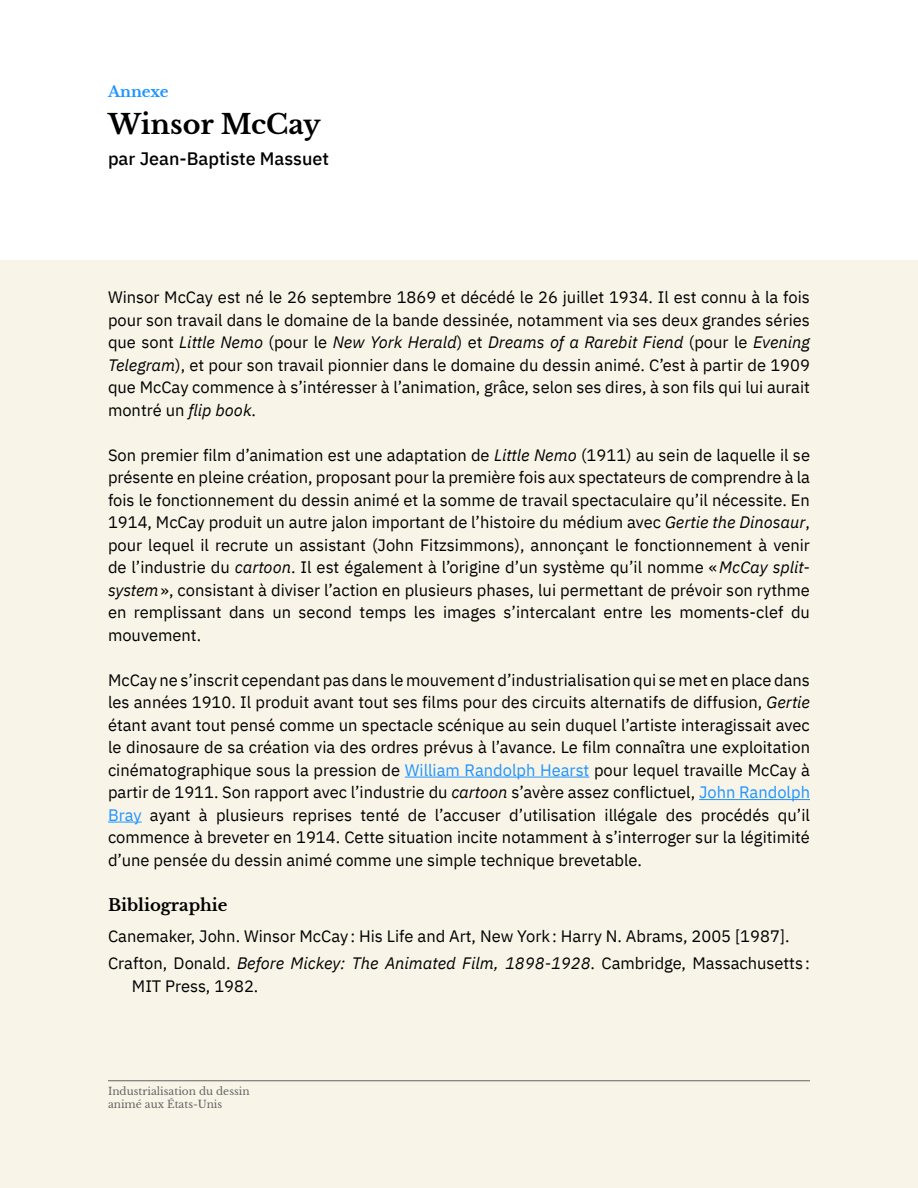
<style>
.page{position:relative;width:918px;height:1188px;background:#f8f4e8}
.page>*{position:absolute;margin:0;border:0;box-sizing:border-box;transform-origin:0 0}
.t1{font:700 27px "Libre Baskerville";color:#000}
.t2{font:500 18px "IBM Plex Sans";color:#000}
.t3{font:16.5px/22.5px "IBM Plex Sans";color:#000}
.t4{font:700 16.5px "Libre Baskerville";color:#000}
.t5{font:16.5px "IBM Plex Sans";color:#1f95ff}
.t6{font:700 15px "Libre Baskerville";color:#1f95ff}
.t7{font:10.5px/12.6px "Libre Baskerville";color:#646464}
.s1{font-style:italic}
.s2{color:#1f95ff}
</style>
<div class="page">
<hr style="left:108px;top:1080px;width:702px;height:1px;background:#646464">
<div style="left:0;top:0;width:918px;height:259px;background:#fff"></div>
<hr style="left:405px;top:777px;width:184px;height:1px;background:#1f95ff">
<hr style="left:699px;top:799px;width:111px;height:1px;background:#1f95ff">
<hr style="left:108px;top:822px;width:34px;height:1px;background:#1f95ff">
<p class="t6" style="left:108px;top:82px;width:62px">Annexe</p>
<h1 class="t1" style="left:108px;top:108px;width:214px">Winsor McCay</h1>
<p class="t2" style="left:108px;top:144px;width:223px">par Jean-Baptiste Massuet</p>
<p class="t3" style="left:108px;top:285px;width:704px;text-align:justify">Winsor McCay est né le 26 septembre 1869 et décédé le 26 juillet 1934. Il est connu laà fois pour son travail dans le domaine de la bande dessinée, notamment via ses deux grandes séries que sont <span class="s1">Little Nemo</span> (pour le <span class="s1">New York Herald</span>) et <span class="s1">Dreams of a Rarebit Fiend</span> (pour le <span class="s1">Evening Telegram</span> ,) et pour son travail pionnier dans le domaine du dessin animé C. ’est à partir de 1909 que McCay commence ’sà intéresser ’là animation, grâce, selon ses dires à, son fils qui lui aurait montré un <span class="s1">flip book</span>.</p>
<p class="t3" style="left:108px;top:442px;width:704px;text-align:justify">Son premier film ’d animation est une adaptation de <span class="s1">Little Nemo</span> (1911) au sein de laquelle il se présente en pleine création, proposant pour la première fois aux spectateurs de comprendre laà fois le fonctionnement du dessin animé et la somme de travail spectaculaire qu i l’ nécessite. En 1914, McCay produit un autre jalon important de ’l histoire du médium avec <span class="s1">Gertie the Dinosaur</span>, pour lequel il recrute un assistant (John Fitzsimmons ,) annonçant le fonctionnement à venir</p>
<p class="t3" style="left:108px;top:577px;width:704px"><span class="s1">system</span> ,» consistant à diviser ’l action en plusieurs phases, lui permettant de prévoir son rythme</p>
<p class="t3" style="left:108px;top:555px;width:703px">de ’l industrie du <span class="s1">cartoon</span>. Il est également ’là origine ’d un système qu i l’ nomme «<span class="s1">McCay split-</span></p>
<p class="t3" style="left:791px;top:600px;width:20px">du</p>
<p class="t3" style="left:504px;top:600px;width:94px">’s intercalant</p>
<p class="t3" style="left:134px;top:600px;width:89px">remplissant</p>
<p class="t3" style="left:229px;top:600px;width:37px">dans</p>
<p class="t3" style="left:299px;top:600px;width:55px">second</p>
<p class="t3" style="left:414px;top:600px;width:23px">les</p>
<p class="t3" style="left:443px;top:600px;width:55px">images</p>
<p class="t3" style="left:650px;top:600px;width:23px">les</p>
<p class="t3" style="left:679px;top:600px;width:106px">moments-clef</p>
<p class="t3" style="left:360px;top:600px;width:48px">temps</p>
<p class="t3" style="left:604px;top:600px;width:41px">entre</p>
<p class="t3" style="left:108px;top:600px;width:95px">en mouvement.</p>
<p class="t3" style="left:108px;top:667px;width:704px;text-align:right">McCay ne ’s inscrit cependant pas dans le mouvement ’d industrialisation qui se met en place dans les années 1910. Il produit avant tout ses films pour des circuits alternatifs de diffusion, <span class="s1">Gertie </span>étant avant tout pensé comme un spectacle scénique au sein duquel ’l artiste interagissait avec le dinosaure de sa création via des ordres prévus ’là avance. Le film connaîtra une exploitation cinématographique sous la pression de <span class="s2">William Randolph Hearst</span> pour lequel travaille McCay à partir de 1911. Son rapport avec ’l industrie du <span class="s1">cartoon</span> ’s avère assez conflictuel, <span class="s2">John Randolph </span>qu i l’</p>
<p class="t3" style="left:272px;top:600px;width:20px">un</p>
<p class="t3" style="left:199px;top:802px;width:10px">à</p>
<p class="t3" style="left:361px;top:802px;width:40px">tenté</p>
<p class="t3" style="left:605px;top:802px;width:55px">illégale</p>
<p class="t3" style="left:701px;top:802px;width:70px">procédés</p>
<p class="t3" style="left:435px;top:802px;width:68px">’l accuser</p>
<p class="t3" style="left:509px;top:802px;width:89px">’d utilisation</p>
<p class="t3" style="left:216px;top:802px;width:70px">plusieurs</p>
<p class="t3" style="left:292px;top:802px;width:61px">reprises</p>
<p class="t3" style="left:408px;top:802px;width:20px">de</p>
<p class="t3" style="left:666px;top:802px;width:28px">des</p>
<p class="t5" style="left:108px;top:802px;width:35px">Bray</p>
<p class="t3" style="left:108px;top:825px;width:704px">commence à breveter en 1914. Cette situation incite notamment ’sà interroger sur la légitimité ’d une pensée du dessin animé comme une simple technique brevetable.</p>
<p class="t4" style="left:108px;top:895px;width:121px">Bibliographie</p>
<p class="t3" style="left:108px;top:921px;width:703px;line-height:27px">Canemaker, John. Winsor McCay: His Life and Art, New York: Harry N. Abrams, 2005 ]1987 .[<br>Crafton, Donald. <span class="s1">Before Mickey: The Animated Film, 1898-1928</span>. Cambridge, Massachusetts:</p>
<p class="t3" style="left:132px;top:973px;width:128px">MIT Press, 1982.</p>
<p class="t3" style="left:150px;top:802px;width:42px">ayant</p>
<p class="t7" style="left:108px;top:1085px;width:143px">Industrialisation du dessin animé aux États-Unis</p>
</div>
